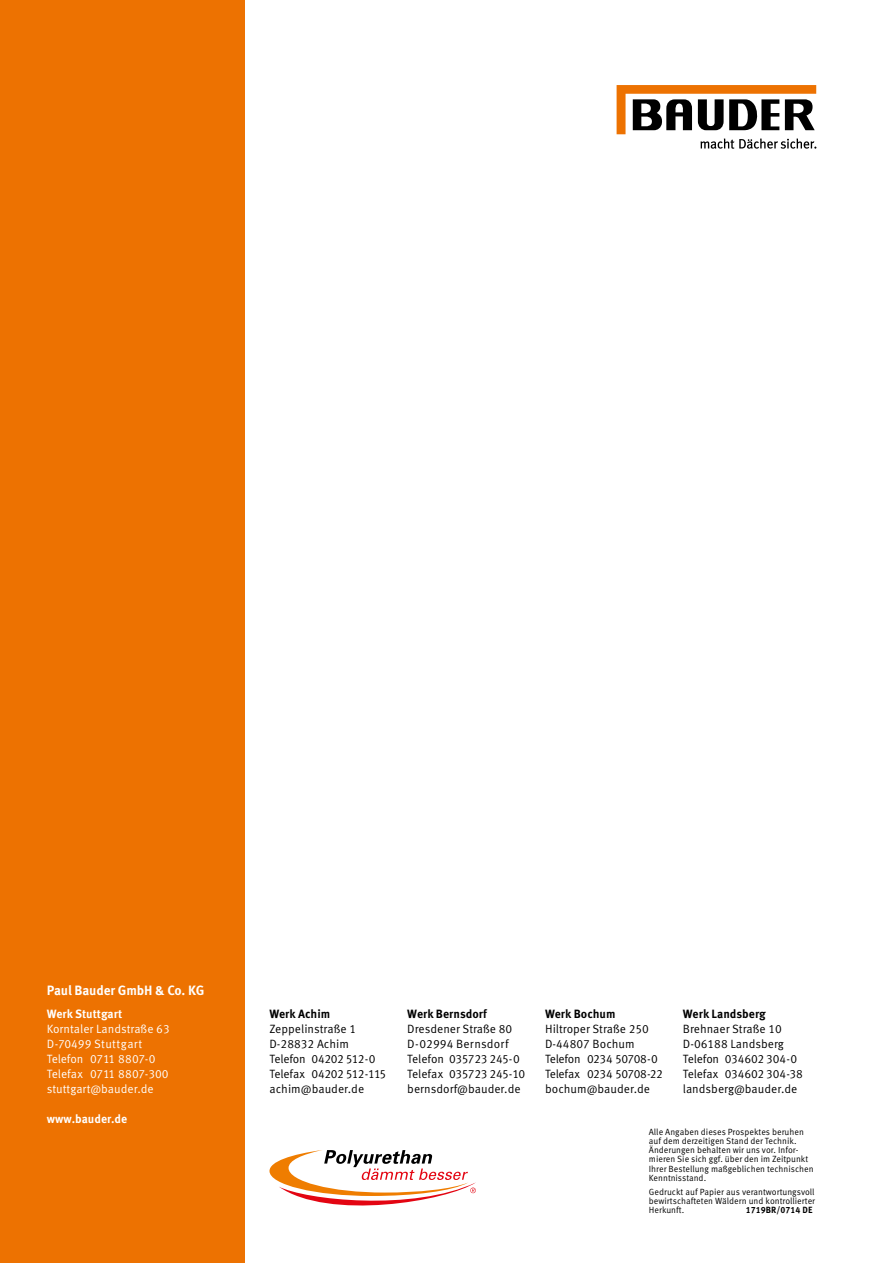
<style>
.page{position:relative;width:893px;height:1263px;background:#fff}
.page>*{position:absolute;margin:0;border:0;box-sizing:border-box;transform-origin:0 0}
.t1{font:700 13.5px "Meta Correspondence Pro";letter-spacing:-.01em;color:#fff}
.t2{font:12px/15px "Meta Correspondence Pro";letter-spacing:-.005em;color:#000}
.t3{font:12px/15px "Meta Correspondence Pro";color:#fff}
.t4{font:700 12px "Meta Correspondence Pro";color:#000}
.t5{font:700 12px "Meta Correspondence Pro";color:#fff}
.t6{font:9px/9.3px "Meta Correspondence Pro";color:#000;scale:.96 1}
.t7{font:700 9px "Meta Correspondence Pro";color:#000;scale:.96 1}
</style>
<div class="page">
<div style="left:0;top:0;width:244px;height:1263px;background:#ed7201"></div>
<svg style="left:617px;top:85px;width:199px;height:64px"></svg>
<svg style="left:269px;top:1150px;width:207px;height:55px"></svg>
<p class="t1" style="left:47px;top:980px;width:159px">Paul Bauder GmbH &amp; Co. KG</p>
<p class="t5" style="left:47px;top:1004px;width:77px">Werk Stuttgart</p>
<p class="t3" style="left:47px;top:1020px;width:125px">Korntaler Landstraße 63<br>D-70499 Stuttgart<br>Telefon 0711 8807-0<br>Telefax 0711 8807-300 stuttgart@bauder.de</p>
<p class="t5" style="left:47px;top:1109px;width:82px">www.bauder.de</p>
<p class="t4" style="left:269px;top:1004px;width:62px">Werk Achim</p>
<p class="t2" style="left:269px;top:1020px;width:118px">Zeppelinstraße 1<br>D-28832 Achim<br>Telefon 04202 512-0<br>Telefax 04202 512-115 achim@bauder.de</p>
<p class="t4" style="left:407px;top:1004px;width:81px">Werk Bernsdorf</p>
<p class="t2" style="left:407px;top:1020px;width:119px">Dresdener Straße 80<br>D-02994 Bernsdorf<br>Telefon 035723 245-0<br>Telefax 035723 245-10 bernsdorf@bauder.de</p>
<p class="t4" style="left:545px;top:1004px;width:72px">Werk Bochum</p>
<p class="t2" style="left:545px;top:1020px;width:119px">Hiltroper Straße 250<br>D-44807 Bochum<br>Telefon 0234 50708-0<br>Telefax 0234 50708-22 bochum@bauder.de</p>
<p class="t4" style="left:683px;top:1004px;width:84px">Werk Landsberg</p>
<p class="t2" style="left:683px;top:1020px;width:122px">Brehnaer Straße 10<br>D-06188 Landsberg<br>Telefon 034602 304-0<br>Telefax 034602 304-38 landsberg@bauder.de</p>
<p class="t6" style="left:649px;top:1126px;width:173px">Alle Angaben dieses Prospektes beruhen auf dem derzeitigen Stand der Technik.<br>Änderungen behalten wir uns vor. Infor&shy;mieren Sie sich ggf. über den im Zeitpunkt Ihrer Bestellung maßgeblichen technischen Kenntnisstand.</p>
<p class="t6" style="left:649px;top:1186px;width:175px;text-align:justify">Gedruckt auf Papier aus verantwortungsvoll bewirtschafteten Wäldern und kontrollierter Herkunft.</p>
<p class="t7" style="left:746px;top:1203px;width:71px">1719BR/0714 DE</p>
</div>
